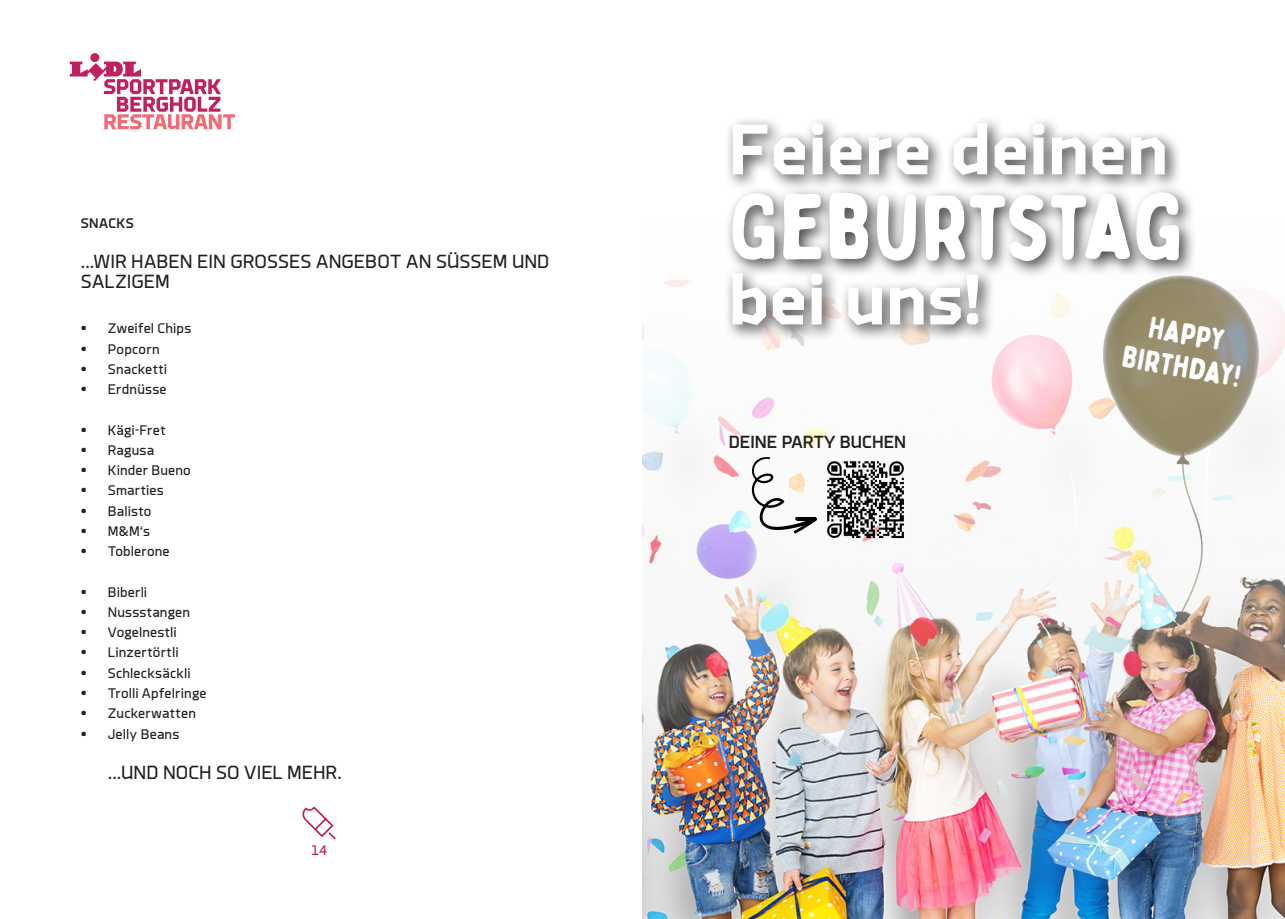
<style>
.page{position:relative;width:1285px;height:919px;background:#fff}
.page>*{position:absolute;margin:0;border:0;box-sizing:border-box;transform-origin:0 0}
.t1{font:91.5px "Bobby Jones Soft";letter-spacing:-.02em;color:#fff}
.t2{font:700 73.2px "Brooklyn";letter-spacing:.01em;color:#fff}
.t3{font:30px/33px "Bobby Jones Soft";color:#fff;text-align:center}
.titel_mit_linie_unten{font:19.5px/20.2px "Brooklyn";color:#231f20}
.t4{font:500 18px "Brooklyn";color:#231f20}
.t5{font:14.25px "Brooklyn";letter-spacing:.01em;color:#231f20}
.Überbegriff_Speisen{font:500 14.25px "Brooklyn";letter-spacing:.025em;color:#231f20}
.t6{font:14.25px "Brooklyn";color:#c01d60}
</style>
<div class="page">
<div style="left:90px;top:53px;width:9px;height:9px;background:#bf2060;border-radius:50%"></div>
<svg style="left:70px;top:62px;width:165px;height:67px"></svg>
<img style="left:642px;top:280px;width:642px;height:638px">
<div style="left:723px;top:114px;width:473px;height:228px;background:#231f20;opacity:.83"></div>
<img style="left:1082px;top:256px;width:202px;height:401px">
<svg style="left:302px;top:806px;width:34px;height:34px"></svg>
<img style="left:823px;top:457px;width:84px;height:84px">
<svg style="left:749px;top:456px;width:68px;height:78px"></svg>
<p class="Überbegriff_Speisen" style="left:81px;top:216px;width:55px">SNACKS</p>
<p class="titel_mit_linie_unten" style="left:81px;top:252px;width:470px">...WIR HABEN EIN GROSSES ANGEBOT AN SÜSSEM UND<br>SALZIGEM</p>
<p class="t5" style="left:81px;top:321px;width:112px">• Zweifel Chips</p>
<p class="t5" style="left:81px;top:341px;width:80px">• Popcorn</p>
<p class="t5" style="left:81px;top:362px;width:88px">• Snacketti</p>
<p class="t5" style="left:81px;top:382px;width:87px">• Erdnüsse</p>
<p class="t5" style="left:81px;top:422px;width:86px">• Kägi-Fret</p>
<p class="t5" style="left:81px;top:443px;width:75px">• Ragusa</p>
<p class="t5" style="left:81px;top:463px;width:111px">• Kinder Bueno</p>
<p class="t5" style="left:81px;top:483px;width:85px">• Smarties</p>
<p class="t5" style="left:81px;top:503px;width:72px">• Balisto</p>
<p class="t5" style="left:81px;top:524px;width:71px">• M&amp;M‘s</p>
<p class="t5" style="left:81px;top:544px;width:90px">• Toblerone</p>
<p class="t5" style="left:81px;top:584px;width:68px">• Biberli</p>
<p class="t5" style="left:81px;top:605px;width:111px">• Nussstangen</p>
<p class="t5" style="left:81px;top:625px;width:97px">• Vogelnestli</p>
<p class="t5" style="left:81px;top:645px;width:99px">• Linzertörtli</p>
<p class="t5" style="left:81px;top:665px;width:111px">• Schlecksäckli</p>
<p class="t5" style="left:81px;top:686px;width:127px">• Trolli Apfelringe</p>
<p class="t5" style="left:81px;top:706px;width:117px">• Zuckerwatten</p>
<p class="t5" style="left:81px;top:726px;width:100px">• Jelly Beans</p>
<p class="titel_mit_linie_unten" style="left:108px;top:762px;width:236px">...UND NOCH SO VIEL MEHR.</p>
<p class="t6" style="left:311px;top:843px;width:17px">14</p>
<p class="t2" style="left:728px;top:114px;width:440px">Feiere deinen</p>
<p class="t1" style="left:728px;top:170px;width:456px">GEBURTSTAG</p>
<p class="t2" style="left:728px;top:264px;width:253px">bei uns!</p>
<p class="t3" style="left:1130px;top:308px;width:121px;rotate:10deg">HAPPY<br>BIRTHDAY!</p>
<p class="t4" style="left:728px;top:433px;width:179px">DEINE PARTY BUCHEN</p>
</div>
